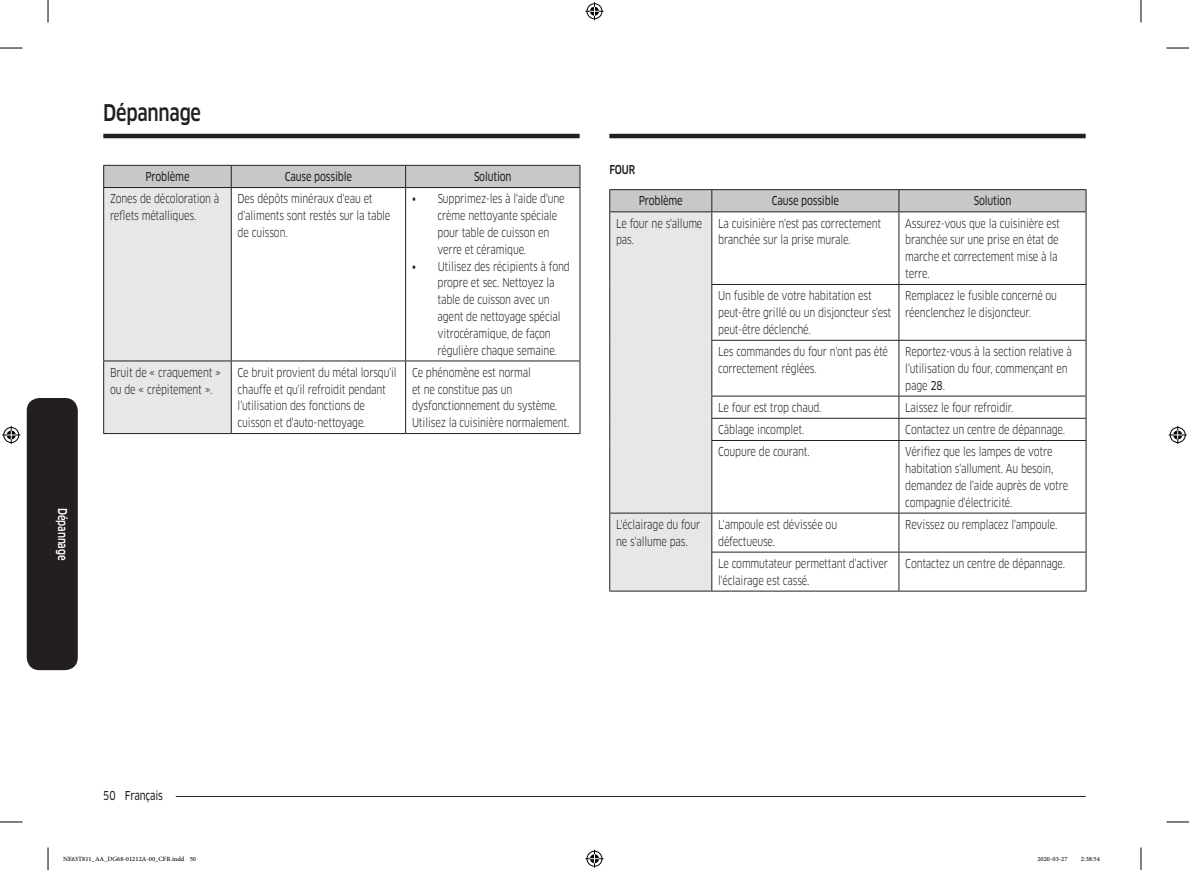
<style>
.page{position:relative;width:1189px;height:870px;background:#fff}
.page>*{position:absolute;margin:0;border:0;box-sizing:border-box;transform-origin:0 0}
.t1{font:500 22.5px "Samsung Clan Pro";letter-spacing:-.015em;color:#231f20;scale:.8 1}
.t2{font:12px/16.8px "Samsung Clan Pro";letter-spacing:-.015em;color:#231f20;scale:.8 1}
.P_Center{font:12px "Samsung Clan Pro News";letter-spacing:-.015em;color:#231f20;scale:.8 1}
.t3{font:500 12px "Samsung Clan Pro";letter-spacing:-.015em;color:#fff;scale:.8 1}
.t4{font:500 12px "Samsung Clan Pro";color:#231f20;scale:.8 1}
.t5{font:9px "Adobe Arabic";color:#000}
.s1{font-family:"Samsung Clan Pro News"}
</style>
<div class="page">
<hr style="left:150px;top:796px;width:935px;height:1px;background:#231f20">
<div style="left:103px;top:787px;width:73px;height:15px;background:#fff"></div>
<div style="left:27px;top:398px;width:51px;height:272px;background:#231f20;border-radius:13px"></div>
<hr style="left:103px;top:134px;width:477px;height:4px;background:#231f20">
<hr style="left:609px;top:134px;width:476px;height:4px;background:#231f20">
<svg style="left:103px;top:165px;width:478px;height:269px"></svg>
<hr style="left:103px;top:187px;width:128px;height:1px;background:#231f20">
<hr style="left:103px;top:188px;width:1px;height:173px;background:#231f20">
<hr style="left:231px;top:187px;width:175px;height:1px;background:#231f20">
<hr style="left:231px;top:188px;width:1px;height:173px;background:#231f20">
<hr style="left:406px;top:187px;width:174px;height:1px;background:#231f20">
<hr style="left:405px;top:188px;width:1px;height:173px;background:#231f20">
<hr style="left:580px;top:188px;width:1px;height:173px;background:#231f20">
<hr style="left:103px;top:361px;width:128px;height:1px;background:#231f20">
<hr style="left:103px;top:361px;width:1px;height:72px;background:#231f20">
<hr style="left:231px;top:361px;width:175px;height:1px;background:#231f20">
<hr style="left:231px;top:361px;width:1px;height:72px;background:#231f20">
<hr style="left:406px;top:361px;width:174px;height:1px;background:#231f20">
<hr style="left:405px;top:361px;width:1px;height:72px;background:#231f20">
<hr style="left:580px;top:361px;width:1px;height:72px;background:#231f20">
<hr style="left:103px;top:433px;width:128px;height:1px;background:#231f20">
<hr style="left:231px;top:433px;width:175px;height:1px;background:#231f20">
<hr style="left:406px;top:433px;width:174px;height:1px;background:#231f20">
<hr style="left:609px;top:189px;width:103px;height:1px;background:#231f20">
<hr style="left:712px;top:189px;width:187px;height:1px;background:#231f20">
<hr style="left:899px;top:189px;width:187px;height:1px;background:#231f20">
<svg style="left:609px;top:190px;width:477px;height:401px"></svg>
<hr style="left:609px;top:440px;width:1px;height:73px;background:#231f20">
<hr style="left:711px;top:440px;width:188px;height:1px;background:#231f20">
<hr style="left:711px;top:441px;width:1px;height:72px;background:#231f20">
<hr style="left:899px;top:440px;width:187px;height:1px;background:#231f20">
<hr style="left:898px;top:441px;width:1px;height:72px;background:#231f20">
<hr style="left:1085px;top:441px;width:1px;height:72px;background:#231f20">
<hr style="left:609px;top:513px;width:103px;height:1px;background:#231f20">
<hr style="left:609px;top:513px;width:1px;height:39px;background:#231f20">
<hr style="left:712px;top:513px;width:187px;height:1px;background:#231f20">
<hr style="left:711px;top:513px;width:1px;height:39px;background:#231f20">
<hr style="left:899px;top:513px;width:187px;height:1px;background:#231f20">
<hr style="left:898px;top:513px;width:1px;height:39px;background:#231f20">
<hr style="left:1085px;top:513px;width:1px;height:39px;background:#231f20">
<hr style="left:609px;top:552px;width:1px;height:39px;background:#231f20">
<hr style="left:711px;top:552px;width:188px;height:1px;background:#231f20">
<hr style="left:711px;top:552px;width:1px;height:39px;background:#231f20">
<hr style="left:899px;top:552px;width:187px;height:1px;background:#231f20">
<hr style="left:898px;top:552px;width:1px;height:39px;background:#231f20">
<hr style="left:1085px;top:552px;width:1px;height:39px;background:#231f20">
<hr style="left:609px;top:591px;width:103px;height:1px;background:#231f20">
<hr style="left:712px;top:591px;width:187px;height:1px;background:#231f20">
<hr style="left:899px;top:591px;width:187px;height:1px;background:#231f20">
<svg style="left:0;top:48px;width:22px;height:1px"></svg>
<svg style="left:1166px;top:48px;width:23px;height:1px"></svg>
<svg style="left:0;top:822px;width:22px;height:1px"></svg>
<svg style="left:1166px;top:822px;width:23px;height:1px"></svg>
<svg style="left:48px;top:0;width:1px;height:22px"></svg>
<svg style="left:48px;top:847px;width:1px;height:23px"></svg>
<svg style="left:1141px;top:0;width:1px;height:22px"></svg>
<svg style="left:1141px;top:847px;width:1px;height:23px"></svg>
<svg style="left:585px;top:2px;width:18px;height:18px"></svg>
<svg style="left:585px;top:850px;width:18px;height:18px"></svg>
<svg style="left:2px;top:426px;width:18px;height:18px"></svg>
<svg style="left:1169px;top:426px;width:18px;height:18px"></svg>
<p class="t3" style="left:70px;top:508px;width:67px;rotate:90deg">Dépannage</p>
<h1 class="t1" style="left:103px;top:100px;width:124px">Dépannage</h1>
<p class="P_Center" style="left:145px;top:170px;width:57px">Problème</p>
<p class="P_Center" style="left:285px;top:170px;width:85px">Cause possible</p>
<p class="P_Center" style="left:474px;top:170px;width:49px">Solution</p>
<p class="t2" style="left:110px;top:191px;width:138px">Zones de décoloration à reflets métalliques.</p>
<p class="t2" style="left:238px;top:191px;width:192px">Des dépôts minéraux d'eau et d'aliments sont restés sur la table de cuisson.</p>
<p class="t2" style="left:437px;top:191px;width:160px;text-indent:-26px"><span class="s1">•</span> Supprimez-les à l'aide d'une crème nettoyante spéciale pour table de cuisson en verre et céramique.</p>
<p class="t2" style="left:437px;top:258px;width:167px;text-indent:-26px"><span class="s1">•</span> Utilisez des récipients à fond propre et sec. Nettoyez la table de cuisson avec un agent de nettoyage spécial vitrocéramique, de façon régulière chaque semaine.</p>
<p class="t2" style="left:110px;top:364px;width:140px">Bruit de « craquement » ou de « crépitement ».</p>
<p class="t2" style="left:238px;top:364px;width:200px">Ce bruit provient du métal lorsqu'il chauffe et qu'il refroidit pendant l'utilisation des fonctions de cuisson et d'auto-nettoyage.</p>
<p class="t2" style="left:412px;top:364px;width:198px">Ce phénomène est normal<br>et ne constitue pas un dysfonctionnement du système.<br>Utilisez la cuisinière normalement.</p>
<h3 class="t4" style="left:609px;top:163px;width:34px">FOUR</h3>
<p class="P_Center" style="left:639px;top:194px;width:57px">Problème</p>
<p class="P_Center" style="left:772px;top:194px;width:85px">Cause possible</p>
<p class="P_Center" style="left:974px;top:194px;width:49px">Solution</p>
<p class="t2" style="left:616px;top:215px;width:109px">Le four ne s'allume pas.</p>
<p class="t2" style="left:718px;top:215px;width:205px">La cuisinière n'est pas correctement branchée sur la prise murale.</p>
<p class="t2" style="left:905px;top:215px;width:195px">Assurez-vous que la cuisinière est branchée sur une prise en état de marche et correctement mise à la terre.</p>
<p class="t2" style="left:718px;top:287px;width:218px">Un fusible de votre habitation est peut-être grillé ou un disjoncteur s'est peut-être déclenché.</p>
<p class="t2" style="left:905px;top:287px;width:191px">Remplacez le fusible concerné ou réenclenchez le disjoncteur.</p>
<p class="t2" style="left:718px;top:343px;width:214px">Les commandes du four n'ont pas été correctement réglées.</p>
<p class="t2" style="left:905px;top:343px;width:210px">Reportez-vous à la section relative à l'utilisation du four, commençant en page <span class="s1">28</span>.</p>
<p class="t2" style="left:718px;top:399px;width:131px">Le four est trop chaud.</p>
<p class="t2" style="left:905px;top:399px;width:137px">Laissez le four refroidir.</p>
<p class="t2" style="left:718px;top:421px;width:109px">Câblage incomplet.</p>
<p class="t2" style="left:905px;top:421px;width:201px">Contactez un centre de dépannage.</p>
<p class="t2" style="left:718px;top:443px;width:116px">Coupure de courant.</p>
<p class="t2" style="left:905px;top:443px;width:205px">Vérifiez que les lampes de votre habitation s'allument. Au besoin, demandez de l'aide auprès de votre compagnie d'électricité.</p>
<p class="t2" style="left:616px;top:516px;width:107px">L'éclairage du four ne s'allume pas.</p>
<p class="t2" style="left:718px;top:516px;width:150px">L'ampoule est dévissée ou défectueuse.</p>
<p class="t2" style="left:905px;top:516px;width:191px">Revissez ou remplacez l'ampoule.</p>
<p class="t2" style="left:718px;top:555px;width:214px">Le commutateur permettant d'activer l'éclairage est cassé.</p>
<p class="t2" style="left:905px;top:555px;width:201px">Contactez un centre de dépannage.</p>
<p class="P_Center" style="left:103px;top:788px;width:76px">50 Français</p>
<p class="t5" style="left:63px;top:853px;width:135px">NE63T811_AA_DG68-01212A-00_CFR.indd 50</p>
<p class="t5" style="left:1037px;top:853px;width:32px">2020-03-27</p>
<p class="t5" style="left:1081px;top:853px;width:20px">2:38:54</p>
</div>
